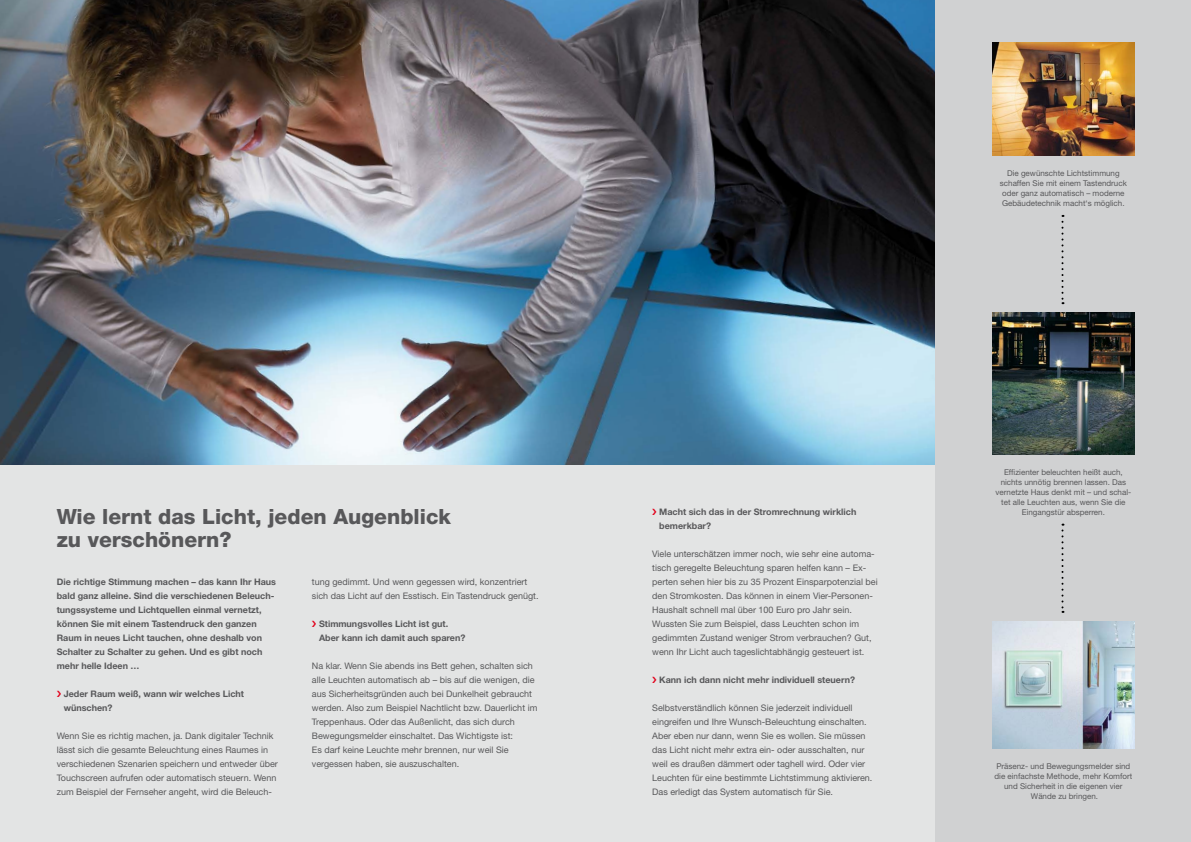
<style>
.page{position:relative;width:1191px;height:842px;background:#fff}
.page>*{position:absolute;margin:0;border:0;box-sizing:border-box;transform-origin:0 0}
.t1{font:800 21px/23px "Helvetica Neue";color:#58585a}
.t2{font:9px/14px "Helvetica Neue";color:#58585a}
.t3{font:700 9px/14px "Helvetica Neue";color:#58585a}
.t4{font:8px/10px "Helvetica Neue";color:#58585a;text-align:center}
</style>
<div class="page">
<div style="left:0;top:465px;width:935px;height:377px;background:#e3e4e4"></div>
<img style="left:0;top:0;width:935px;height:465px">
<div style="left:935px;top:0;width:256px;height:842px;background:#d0d1d2"></div>
<img style="left:992px;top:43px;width:142px;height:113px">
<img style="left:992px;top:313px;width:142px;height:142px">
<svg style="left:1061px;top:215px;width:2px;height:89px"></svg>
<svg style="left:1061px;top:524px;width:2px;height:89px"></svg>
<img style="left:992px;top:621px;width:142px;height:128px">
<h1 class="t1" style="left:57px;top:504px;width:396px">Wie lernt das Licht, jeden Augenblick zu verschönern?</h1>
<p class="t3" style="left:57px;top:574px;width:221px">Die richtige Stimmung machen – das kann Ihr Haus bald ganz alleine. Sind die verschiedenen Beleuch&shy;tungssysteme und Lichtquellen einmal vernetzt, können Sie mit einem Tastendruck den ganzen Raum in neues Licht tauchen, ohne deshalb von Schalter zu Schalter zu gehen. Und es gibt noch mehr helle Ideen …</p>
<p class="t3" style="left:64px;top:686px;width:182px">Jeder Raum weiß, wann wir welches Licht wünschen?</p>
<p class="t2" style="left:57px;top:728px;width:223px">Wenn Sie es richtig machen, ja. Dank digitaler Technik lässt sich die gesamte Beleuchtung eines Raumes in verschiedenen Szenarien speichern und entweder über Touchscreen aufrufen oder automatisch steuern. Wenn zum Beispiel der Fernseher angeht, wird die Beleuch-</p>
<p class="t2" style="left:312px;top:574px;width:228px">tung gedimmt. Und wenn gegessen wird, konzentriert sich das Licht auf den Esstisch. Ein Tastendruck genügt.</p>
<p class="t3" style="left:319px;top:616px;width:148px">Stimmungsvolles Licht ist gut.<br>Aber kann ich damit auch sparen?</p>
<p class="t2" style="left:312px;top:658px;width:227px">Na klar. Wenn Sie abends ins Bett gehen, schalten sich alle Leuchten automatisch ab – bis auf die wenigen, die aus Sicherheitsgründen auch bei Dunkelheit gebraucht werden. Also zum Beispiel Nachtlicht bzw. Dauerlicht im Treppenhaus. Oder das Außenlicht, das sich durch Bewegungsmelder einschaltet. Das Wichtigste ist:<br>Es darf keine Leuchte mehr brennen, nur weil Sie vergessen haben, sie auszuschalten.</p>
<p class="t3" style="left:659px;top:504px;width:198px">Macht sich das in der Stromrechnung wirklich bemerkbar?</p>
<p class="t2" style="left:652px;top:547px;width:227px">Viele unterschätzen immer noch, wie sehr eine automa&shy;tisch geregelte Beleuchtung sparen helfen kann – Ex&shy;perten sehen hier bis zu 35 Prozent Einsparpotenzial bei den Stromkosten. Das können in einem Vier-Personen-Haushalt schnell mal über 100 Euro pro Jahr sein.<br>Wussten Sie zum Beispiel, dass Leuchten schon im gedimmten Zustand weniger Strom verbrauchen? Gut, wenn Ihr Licht auch tageslichtabhängig gesteuert ist.</p>
<p class="t3" style="left:659px;top:672px;width:197px">Kann ich dann nicht mehr individuell steuern?</p>
<p class="t2" style="left:652px;top:701px;width:222px">Selbstverständlich können Sie jederzeit individuell eingreifen und Ihre Wunsch-Beleuchtung einschalten.<br>Aber eben nur dann, wenn Sie es wollen. Sie müssen das Licht nicht mehr extra ein- oder ausschalten, nur weil es draußen dämmert oder taghell wird. Oder vier Leuchten für eine bestimmte Lichtstimmung aktivieren.<br>Das erledigt das System automatisch für Sie.</p>
<p class="t4" style="left:1000px;top:168px;width:128px">Die gewünschte Lichtstimmung schaffen Sie mit einem Tastendruck oder ganz automatisch – moderne Gebäudetechnik macht‘s möglich.</p>
<p class="t4" style="left:995px;top:467px;width:137px">Effizienter beleuchten heißt auch, nichts unnötig brennen lassen. Das vernetzte Haus denkt mit – und schal&shy;tet alle Leuchten aus, wenn Sie die Eingangstür absperren.</p>
<p class="t4" style="left:994px;top:761px;width:139px">Präsenz- und Bewegungsmelder sind die einfachste Methode, mehr Komfort und Sicherheit in die eigenen vier<br>Wände zu bringen.</p>
</div>
